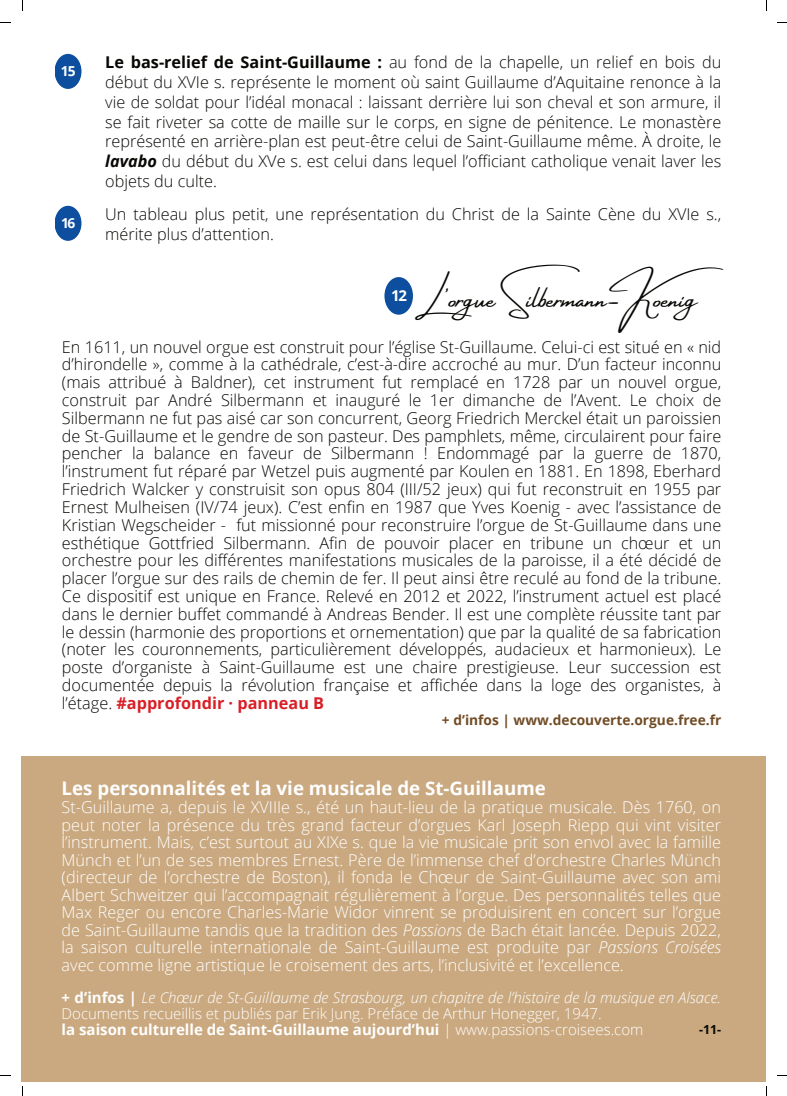
<style>
.page{position:relative;width:787px;height:1096px;background:#fff}
.page>*{position:absolute;margin:0;border:0;box-sizing:border-box;transform-origin:0 0}
.t1{font:28.75px "Amsterdam Four";color:#080704}
.t2{font:700 18.75px "Open Sans";color:#fff}
.t3{font:300 16.25px/17.9px "Open Sans";color:#080704;text-align:justify}
.t4{font:300 16.25px/17.5px "Open Sans";color:#fff;text-align:justify}
.t5{font:300 15px/16px "Open Sans";color:#fff}
.t6{font:700 15px "Open Sans";color:#fff}
.t7{font:700 13.75px "Open Sans";color:#714c25}
.t8{font:700 13.75px "Open Sans";color:#fff}
.t9{font:700 12.5px "Open Sans";color:#080704}
.s1{font-weight:700}
.s2{font-weight:700;font-style:italic}
.s3{font-weight:700;color:#d91f26}
.s4{font-style:italic}
</style>
<div class="page">
<div style="left:384px;top:277px;width:29px;height:38px;background:#0d4f9e;border-radius:50%"></div>
<div style="left:55px;top:54px;width:26px;height:35px;background:#0d4f9e;border-radius:50%"></div>
<div style="left:55px;top:206px;width:26px;height:35px;background:#0d4f9e;border-radius:50%"></div>
<div style="left:22px;top:755px;width:744px;height:326px;background:#caa980"></div>
<p class="t8" style="left:61px;top:62px;width:16px">15</p>
<p class="t8" style="left:61px;top:213px;width:16px">16</p>
<p class="t3" style="left:105px;top:52px;width:618px;line-height:19.8px"><span class="s1">Le bas-relief de Saint-Guillaume :</span> au fond de la chapelle, un relief en bois du début du XVIe s. représente le moment où saint Guillaume d’Aquitaine renonce à la vie de soldat pour l’idéal monacal : laissant derrière lui son cheval et son armure, il se fait riveter sa cotte de maille sur le corps, en signe de pénitence. Le monastère représenté en arrière-plan est peut-être celui de Saint-Guillaume même. À droite, le <span class="s2">lavabo</span> du début du XVe s. est celui dans lequel l’officiant catholique venait laver les objets du culte.</p>
<p class="t3" style="left:105px;top:204px;width:618px;line-height:19.8px">Un tableau plus petit, une représentation du Christ de la Sainte Cène du XVIe s., mérite plus d’attention.</p>
<h1 class="t1" style="left:415px;top:283px;width:320px">L'orgue Silbermann-Koenig</h1>
<p class="t3" style="left:62px;top:337px;width:661px">En 1611, un nouvel orgue est construit pour l’église St-Guillaume. Celui-ci est situé en « nid d’hirondelle », comme à la cathédrale, c’est-à-dire accroché au mur. D’un facteur inconnu (mais attribué à Baldner), cet instrument fut remplacé en 1728 par un nouvel orgue, construit par André Silbermann et inauguré le 1er dimanche de l’Avent. Le choix de Silbermann ne fut pas aisé car son concurrent, Georg Friedrich Merckel était un paroissien de St-Guillaume et le gendre de son pasteur. Des pamphlets, même, circulairent pour faire pencher la balance en faveur de Silbermann ! Endommagé par la guerre de 1870, l’instrument fut réparé par Wetzel puis augmenté par Koulen en 1881. En 1898, Eberhard Friedrich Walcker y construisit son opus 804 (III/52 jeux) qui fut reconstruit en 1955 par Ernest Mulheisen (IV/74 jeux). C’est enfin en 1987 que Yves Koenig - avec l’assistance de Kristian Wegscheider - fut missionné pour reconstruire l’orgue de St-Guillaume dans une esthétique Gottfried Silbermann. Afin de pouvoir placer en tribune un chœur et un orchestre pour les différentes manifestations musicales de la paroisse, il a été décidé de placer l’orgue sur des rails de chemin de fer. Il peut ainsi être reculé au fond de la tribune.<br>Ce dispositif est unique en France. Relevé en 2012 et 2022, l’instrument actuel est placé dans le dernier buffet commandé à Andreas Bender. Il est une complète réussite tant par le dessin (harmonie des proportions et ornementation) que par la qualité de sa fabrication (noter les couronnements, particulièrement développés, audacieux et harmonieux). Le poste d’organiste à Saint-Guillaume est une chaire prestigieuse. Leur succession est documentée depuis la révolution française et affichée dans la loge des organistes, à l’étage. <span class="s3">#approfondir · panneau B</span></p>
<p class="t7" style="left:442px;top:710px;width:281px">+ d’infos | www.decouverte.orgue.free.fr</p>
<p class="t6" style="left:391px;top:285px;width:17px">12</p>
<p class="t2" style="left:62px;top:774px;width:486px">Les personnalités et la vie musicale de St-Guillaume</p>
<p class="t4" style="left:62px;top:798px;width:661px">St-Guillaume a, depuis le XVIIIe s., été un haut-lieu de la pratique musicale. Dès 1760, on peut noter la présence du très grand facteur d’orgues Karl Joseph Riepp qui vint visiter l’instrument. Mais, c’est surtout au XIXe s. que la vie musicale prit son envol avec la famille Münch et l’un de ses membres Ernest. Père de l’immense chef d’orchestre Charles Münch (directeur de l’orchestre de Boston), il fonda le Chœur de Saint-Guillaume avec son ami Albert Schweitzer qui l’accompagnait régulièrement à l’orgue. Des personnalités telles que Max Reger ou encore Charles-Marie Widor vinrent se produisirent en concert sur l’orgue de Saint-Guillaume tandis que la tradition des <span class="s4">Passions</span> de Bach était lancée. Depuis 2022, la saison culturelle internationale de Saint-Guillaume est produite par <span class="s4">Passions Croisées </span>avec comme ligne artistique le croisement des arts, l’inclusivité et l’excellence.</p>
<p class="t5" style="left:62px;top:988px;width:661px"><span class="s1">+ d’infos |</span> <span class="s4">Le Chœur de St-Guillaume de Strasbourg, un chapitre de l’histoire de la musique en Alsace.<br></span>Documents recueillis et publiés par Erik Jung. Préface de Arthur Honegger, 1947.<br><span class="s1">la saison culturelle de Saint-Guillaume aujourd’hui</span> | www.passions-croisees.com</p>
<p class="t9" style="left:699px;top:1020px;width:24px">-11-</p>
</div>
